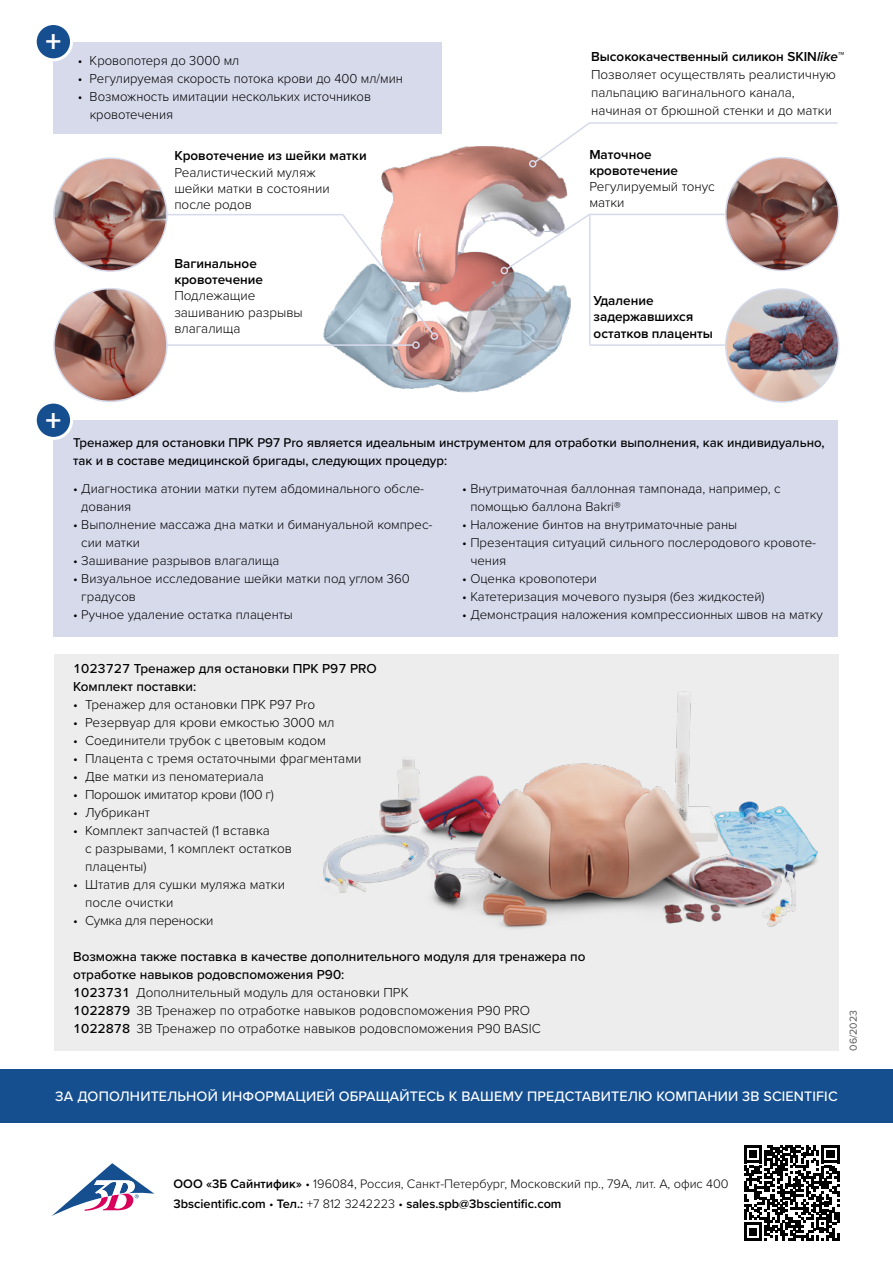
<style>
.page{position:relative;width:893px;height:1263px;background:#fff}
.page>*{position:absolute;margin:0;border:0;box-sizing:border-box;transform-origin:0 0}
.t1{font:700 31.35px "Proxima Nova";color:#fff}
.t2{font:500 14.25px "Proxima Nova";letter-spacing:.01em;color:#fff}
.t3{font:300 13.5px/18px "Proxima Nova";color:#000}
.t4{font:600 13.5px/16.2px "Proxima Nova";color:#000}
.t5{font:500 13.5px/18px "Proxima Nova";color:#000}
.t6{font:300 13.5px "Proxima Nova";letter-spacing:-.02em;color:#000}
.t7{font:300 13.2px/18px "Proxima Nova";color:#000}
.t8{font:500 13.2px/18px "Proxima Nova";color:#000}
.t9{font:300 12.75px/19.5px "Proxima Nova";color:#000}
.t10{font:10.5px "Proxima Nova";color:#575756}
.s1{font-weight:600}
.s2{font-weight:600;font-style:italic}
.s3{font-weight:500}
</style>
<div class="page">
<hr style="left:589px;top:344px;width:136px;height:2px;background:#d6daeb">
<hr style="left:589px;top:214px;width:141px;height:1px;background:#d6daeb">
<hr style="left:589px;top:122px;width:249px;height:2px;background:#d6daeb">
<div style="left:53px;top:420px;width:785px;height:217px;background:#d6daeb"></div>
<div style="left:35px;top:402px;width:37px;height:36px;background:#154f90;border-radius:50%"></div>
<div style="left:34px;top:401px;width:39px;height:39px;border:3px solid #fff;border-radius:50%"></div>
<div style="left:0;top:1069px;width:893px;height:53px;background:#154f90"></div>
<img style="left:54px;top:158px;width:113px;height:113px;border-radius:55px">
<div style="left:53px;top:157px;width:115px;height:115px;border:2px solid #d6daeb;border-radius:50%"></div>
<img style="left:726px;top:158px;width:113px;height:112px;border-radius:56px">
<div style="left:725px;top:157px;width:114px;height:114px;border:2px solid #d6daeb;border-radius:50%"></div>
<img style="left:726px;top:289px;width:113px;height:113px;border-radius:56px">
<div style="left:725px;top:288px;width:114px;height:115px;border:2px solid #d6daeb;border-radius:50%"></div>
<img style="left:54px;top:289px;width:113px;height:112px;border-radius:56px">
<div style="left:53px;top:288px;width:115px;height:114px;border:2px solid #d6daeb;border-radius:50%"></div>
<img style="left:312px;top:133px;width:322px;height:260px">
<hr style="left:167px;top:214px;width:176px;height:1px;background:#d6daeb">
<hr style="left:167px;top:344px;width:246px;height:2px;background:#d6daeb">
<div style="left:412px;top:341px;width:8px;height:8px;border:2px solid #d6daeb;border-radius:50%"></div>
<svg style="left:341px;top:212px;width:94px;height:124px"></svg>
<div style="left:430px;top:332px;width:8px;height:8px;border:2px solid #d6daeb;border-radius:3px"></div>
<div style="left:53px;top:42px;width:389px;height:91px;background:#d6daeb"></div>
<div style="left:35px;top:24px;width:37px;height:36px;background:#154f90;border-radius:50%"></div>
<div style="left:34px;top:22px;width:39px;height:39px;border:3px solid #fff;border-radius:50%"></div>
<hr style="left:589px;top:215px;width:1px;height:130px;background:#d6daeb">
<svg style="left:505px;top:212px;width:87px;height:59px"></svg>
<div style="left:500px;top:266px;width:8px;height:9px;border:2px solid #d6daeb;border-radius:3px"></div>
<svg style="left:533px;top:122px;width:59px;height:42px"></svg>
<div style="left:529px;top:160px;width:8px;height:8px;border:2px solid #d6daeb;border-radius:3px"></div>
<svg style="left:51px;top:1163px;width:103px;height:53px"></svg>
<div style="left:54px;top:655px;width:785px;height:396px;background:#ededed"></div>
<img style="left:323px;top:691px;width:495px;height:238px">
<svg style="left:744px;top:1145px;width:95px;height:95px"></svg>
<h1 class="t1" style="left:45px;top:18px;width:17px">+</h1>
<p class="t3" style="left:78px;top:50px;width:163px">• Кровопотеря до 3000 мл</p>
<p class="t3" style="left:78px;top:68px;width:327px">• Регулируемая скорость потока крови до 400 мл/мин</p>
<p class="t3" style="left:90px;top:86px;width:283px;text-indent:-12px">• Возможность имитации нескольких источников кровотечения</p>
<p class="t4" style="left:174px;top:147px;width:194px">Кровотечение из шейки матки</p>
<p class="t3" style="left:174px;top:163px;width:157px;line-height:16.2px">Реалистический муляж шейки матки в состоянии после родов</p>
<p class="t4" style="left:174px;top:255px;width:90px">Вагинальное кровотечение</p>
<p class="t3" style="left:174px;top:287px;width:130px;line-height:16.2px">Подлежащие зашиванию разрывы влагалища</p>
<p class="t3" style="left:591px;top:46px;width:255px"><span class="s1">Высококачественный силикон SKIN</span><span class="s2">like</span><span class="s1">™ </span>Позволяет осуществлять реалистичную пальпацию вагинального канала, начиная от брюшной стенки и до матки</p>
<p class="t4" style="left:589px;top:146px;width:90px">Маточное кровотечение</p>
<p class="t3" style="left:589px;top:178px;width:127px;line-height:16.2px">Регулируемый тонус матки</p>
<p class="t4" style="left:594px;top:292px;width:121px">Удаление задержавшихся остатков плаценты</p>
<h1 class="t1" style="left:46px;top:397px;width:17px">+</h1>
<p class="t8" style="left:73px;top:433px;width:753px">Тренажер для остановки ПРК P97 Pro является идеальным инструментом для отработки выполнения, как индивидуально, так и в составе медицинской бригады, следующих процедур:</p>
<p class="t7" style="left:81px;top:478px;width:344px;text-indent:-8px">• Диагностика атонии матки путем абдоминального обсле&shy;дования</p>
<p class="t7" style="left:81px;top:514px;width:353px;text-indent:-8px">• Выполнение массажа дна матки и бимануальной компрес&shy;сии матки</p>
<p class="t7" style="left:73px;top:550px;width:208px">• Зашивание разрывов влагалища</p>
<p class="t7" style="left:81px;top:568px;width:330px;text-indent:-8px">• Визуальное исследование шейки матки под углом 360 градусов</p>
<p class="t7" style="left:73px;top:604px;width:221px">• Ручное удаление остатка плаценты</p>
<p class="t7" style="left:470px;top:478px;width:312px;text-indent:-8px">• Внутриматочная баллонная тампонада, например, c помощью баллона Bakri®</p>
<p class="t7" style="left:462px;top:514px;width:277px">• Наложение бинтов на внутриматочные раны</p>
<p class="t7" style="left:470px;top:532px;width:347px;text-indent:-8px">• Презентация ситуаций сильного послеродового кровоте&shy;чения</p>
<p class="t7" style="left:462px;top:568px;width:136px">• Оценка кровопотери</p>
<p class="t7" style="left:462px;top:586px;width:304px">• Катетеризация мочевого пузыря (без жидкостей)</p>
<p class="t7" style="left:462px;top:604px;width:362px">• Демонстрация наложения компрессионных швов на матку</p>
<p class="t5" style="left:73px;top:659px;width:305px">1023727 Тренажер для остановки ПРК P97 PRO<br>Комплект поставки:</p>
<p class="t3" style="left:73px;top:694px;width:244px">• Тренажер для остановки ПРК P97 Pro</p>
<p class="t3" style="left:73px;top:712px;width:263px">• Резервуар для крови емкостью 3000 мл</p>
<p class="t3" style="left:73px;top:730px;width:254px">• Соединители трубок с цветовым кодом</p>
<p class="t3" style="left:73px;top:748px;width:290px">• Плацента с тремя остаточными фрагментами</p>
<p class="t3" style="left:73px;top:766px;width:192px">• Две матки из пеноматериала</p>
<p class="t6" style="left:73px;top:784px;width:202px">• Порошок имитатор крови (100 г)</p>
<p class="t3" style="left:73px;top:802px;width:79px">• Лубрикант</p>
<p class="t3" style="left:85px;top:820px;width:208px;text-indent:-12px">• Комплект запчастей (1 вставка<br>с разрывами, 1 комплект остатков плаценты)</p>
<p class="t3" style="left:85px;top:874px;width:201px;text-indent:-12px">• Штатив для сушки муляжа матки после очистки</p>
<p class="t6" style="left:73px;top:910px;width:142px">• Сумка для переноски</p>
<p class="t3" style="left:73px;top:946px;width:514px"><span class="s3">Возможна также поставка в качестве дополнительного модуля для тренажера по отработке навыков родовспоможения P90:<br>1023731</span> Дополнительный модуль для остановки ПРК<br><span class="s3">1022879</span> 3B Тренажер по отработке навыков родовспоможения P90 PRO <span class="s3">1022878</span> 3B Тренажер по отработке навыков родовспоможения P90 BASIC</p>
<p class="t10" style="left:845px;top:1051px;width:42px;rotate:-90deg">06/2023</p>
<p class="t2" style="left:55px;top:1086px;width:784px">ЗА ДОПОЛНИТЕЛЬНОЙ ИНФОРМАЦИЕЙ ОБРАЩАЙТЕСЬ К ВАШЕМУ ПРЕДСТАВИТЕЛЮ КОМПАНИИ 3B SCIENTIFIC</p>
<p class="t9" style="left:173px;top:1173px;width:557px"><span class="s1">ООО «3Б Сайнтифик»</span> • 196084, Россия, Санкт-Петербург, Московский пр., 79А, лит. А, офис 400<br><span class="s1">3bscientific.com</span> • <span class="s1">Тел.:</span> +7 812 3242223 • <span class="s1">sales.spb@3bscientific.com</span></p>
</div>
